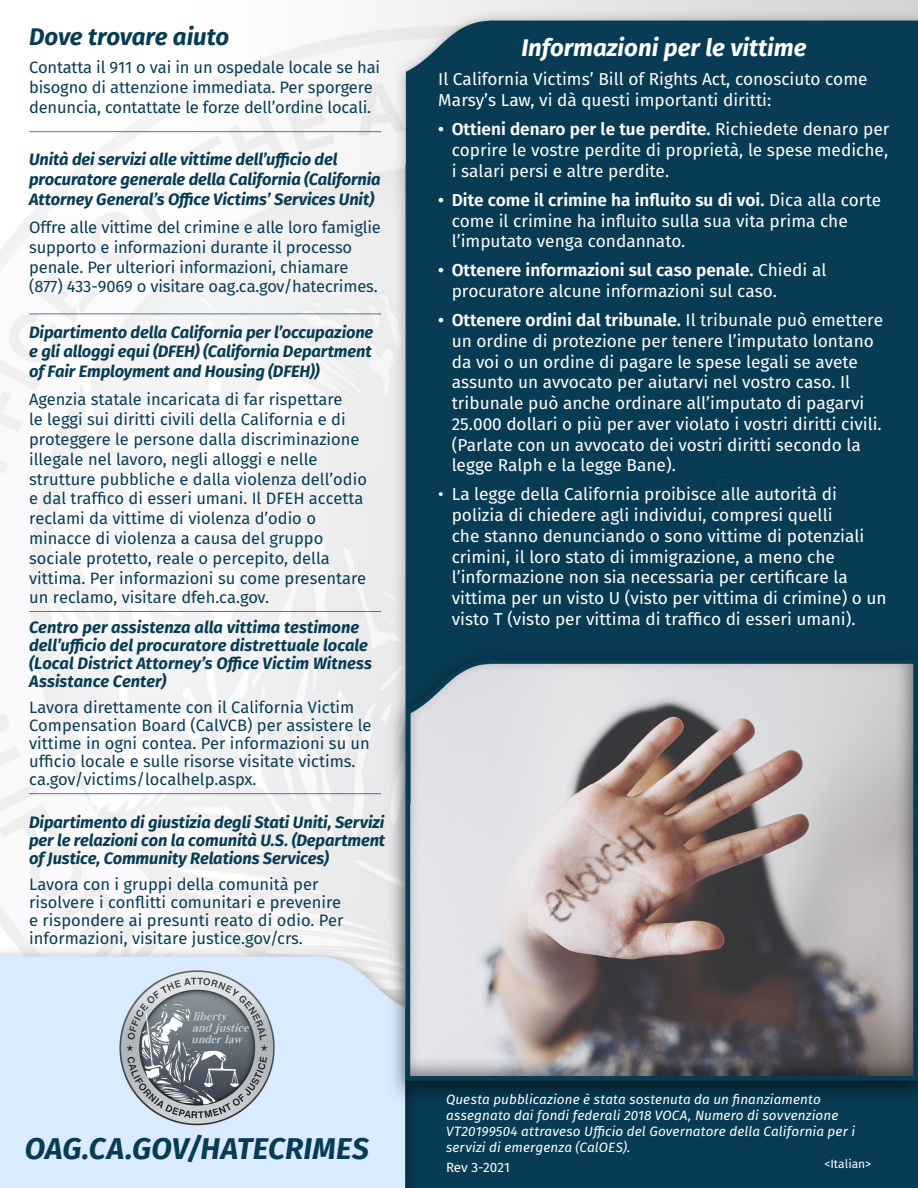
<style>
.page{position:relative;width:918px;height:1188px;background:#fff}
.page>*{position:absolute;margin:0;border:0;box-sizing:border-box;transform-origin:0 0}
.t1{font:italic 700 30px "Fira Sans";letter-spacing:.005em;color:#083c54}
.t2{font:italic 700 24px "Fira Sans";color:#fff}
.t3{font:italic 700 24px "Fira Sans";letter-spacing:-.005em;color:#083c54}
.t4{font:17.25px/20.7px "Fira Sans";color:#fff}
.t5{font:16.5px/19.8px "Fira Sans";color:#083c54}
.t6{font:italic 700 16.5px/18px "Fira Sans";letter-spacing:-.005em;color:#083c54}
.t7{font:italic 13.5px/16.2px "Fira Sans";letter-spacing:.01em;color:#fff}
.t8{font:13.5px "Fira Sans";color:#fff}
.t9{font:12px "Fira Sans";color:#fff}
.s1{font-weight:600}
</style>
<div class="page">
<img style="left:0;top:0;width:918px;height:1188px">
<img style="left:110px;top:967px;width:171px;height:159px">
<img style="left:408px;top:658px;width:510px;height:426px">
<h2 class="t3" style="left:29px;top:16px;width:202px">Dove trovare aiuto</h2>
<p class="t5" style="left:29px;top:57px;width:353px">Contatta il 911 o vai in un ospedale locale se hai bisogno di attenzione immediata. Per sporgere denuncia, contattate le forze dell’ordine locali.</p>
<p class="t6" style="left:29px;top:148px;width:353px;line-height:19.8px">Unità dei servizi alle vittime dell’ufficio del procuratore generale della California (California<br>Attorney General’s Office Victims’ Services Unit)</p>
<p class="t5" style="left:29px;top:217px;width:353px">Offre alle vittime del crimine e alle loro famiglie supporto e informazioni durante il processo penale. Per ulteriori informazioni, chiamare</p>
<h4 class="t6" style="left:275px;top:149px;width:17px">f</h4>
<h4 class="t6" style="left:179px;top:189px;width:17px">f</h4>
<p class="t5" style="left:29px;top:277px;width:350px">(877) 433-9069 o visitare oag.ca.gov/hatecrimes.</p>
<p class="t6" style="left:29px;top:321px;width:346px;line-height:19.8px;text-align:justify">Dipartimento della California per l’occupazione e gli alloggi equi (DFEH) (California Department of Fair Employment and Housing (DFEH))</p>
<p class="t5" style="left:29px;top:390px;width:339px">Agenzia statale incaricata di far rispettare<br>le leggi sui diritti civili della California e di proteggere le persone dalla discriminazione illegale nel lavoro, negli alloggi e nelle strutture pubbliche e dalla violenza dell’odio e dal traffico di esseri umani. Il DFEH accetta reclami da vittime di violenza d’odio o minacce di violenza a causa del gruppo sociale protetto, reale o percepito, della vittima. Per informazioni su come presentare</p>
<p class="t6" style="left:29px;top:617px;width:344px">Centro per assistenza alla vittima testimone dell’ufficio del procuratore distrettuale locale (Local District Attorney’s Office Victim Witness Assistance Center)</p>
<p class="t5" style="left:29px;top:698px;width:344px;line-height:18px">Lavora direttamente con il California Victim Compensation Board (CalVCB) per assistere le vittime in ogni contea. Per informazioni su un ufficio locale e sulle risorse visitate victims.</p>
<p class="t5" style="left:29px;top:588px;width:242px">un reclamo, visitare dfeh.ca.gov.</p>
<h4 class="t6" style="left:70px;top:635px;width:17px">f</h4>
<h4 class="t6" style="left:228px;top:653px;width:17px">f</h4>
<p class="t5" style="left:29px;top:769px;width:229px">ca.gov/victims/localhelp.aspx.</p>
<p class="t6" style="left:29px;top:812px;width:358px;text-align:justify">Dipartimento di giustizia degli Stati Uniti, Servizi per le relazioni con la comunità U.S. (Department of Justice, Community Relations Services)</p>
<p class="t5" style="left:29px;top:875px;width:316px;line-height:18px">Lavora con i gruppi della comunità per risolvere i conflitti comunitari e prevenire e rispondere ai presunti reato di odio. Per</p>
<p class="t5" style="left:29px;top:929px;width:275px">informazioni, visitare justice.gov/crs.</p>
<h2 class="t2" style="left:521px;top:28px;width:287px">Informazioni per le vittime</h2>
<p class="t4" style="left:438px;top:69px;width:431px">Il California Victims’ Bill of Rights Act, conosciuto come<br>Marsy’s Law, vi dà questi importanti diritti:</p>
<p class="t4" style="left:452px;top:119px;width:439px;text-align:justify;text-indent:-14px"><span class="s1">• Ottieni denaro per le tue perdite.</span> Richiedete denaro per coprire le vostre perdite di proprietà, le spese mediche, i salari persi e altre perdite.</p>
<p class="t4" style="left:452px;top:189px;width:431px;text-indent:-14px"><span class="s1">• Dite come il crimine ha influito su di voi.</span> Dica alla corte come il crimine ha influito sulla sua vita prima che l’imputato venga condannato.</p>
<p class="t4" style="left:452px;top:260px;width:376px;text-indent:-14px"><span class="s1">• Ottenere informazioni sul caso penale.</span> Chiedi al procuratore alcune informazioni sul caso.</p>
<p class="t4" style="left:452px;top:310px;width:433px;text-indent:-14px"><span class="s1">• Ottenere ordini dal tribunale.</span> Il tribunale può emettere un ordine di protezione per tenere l’imputato lontano da voi o un ordine di pagare le spese legali se avete assunto un avvocato per aiutarvi nel vostro caso. Il tribunale può anche ordinare all’imputato di pagarvi 25.000 dollari o più per aver violato i vostri diritti civili. (Parlate con un avvocato dei vostri diritti secondo la legge Ralph e la legge Bane).</p>
<p class="t4" style="left:452px;top:484px;width:436px;text-indent:-14px">• La legge della California proibisce alle autorità di polizia di chiedere agli individui, compresi quelli<br>che stanno denunciando o sono vittime di potenziali crimini, il loro stato di immigrazione, a meno che l’informazione non sia necessaria per certificare la vittima per un visto U (visto per vittima di crimine) o un visto T (visto per vittima di traffico di esseri umani).</p>
<h1 class="t1" style="left:25px;top:1123px;width:346px">OAG.CA.GOV/HATECRIMES</h1>
<p class="t7" style="left:446px;top:1090px;width:411px">Questa pubblicazione è stata sostenuta da un finanziamento assegnato dai fondi federali 2018 VOCA, Numero di sovvenzione VT20199504 attraveso Ufficio del Governatore della California per i servizi di emergenza (CalOES).</p>
<p class="t8" style="left:446px;top:1157px;width:65px">Rev 3-2021</p>
<p class="t7" style="left:593px;top:1123px;width:14px">f</p>
<p class="t9" style="left:824px;top:1155px;width:48px">&lt;Italian&gt;</p>
</div>
